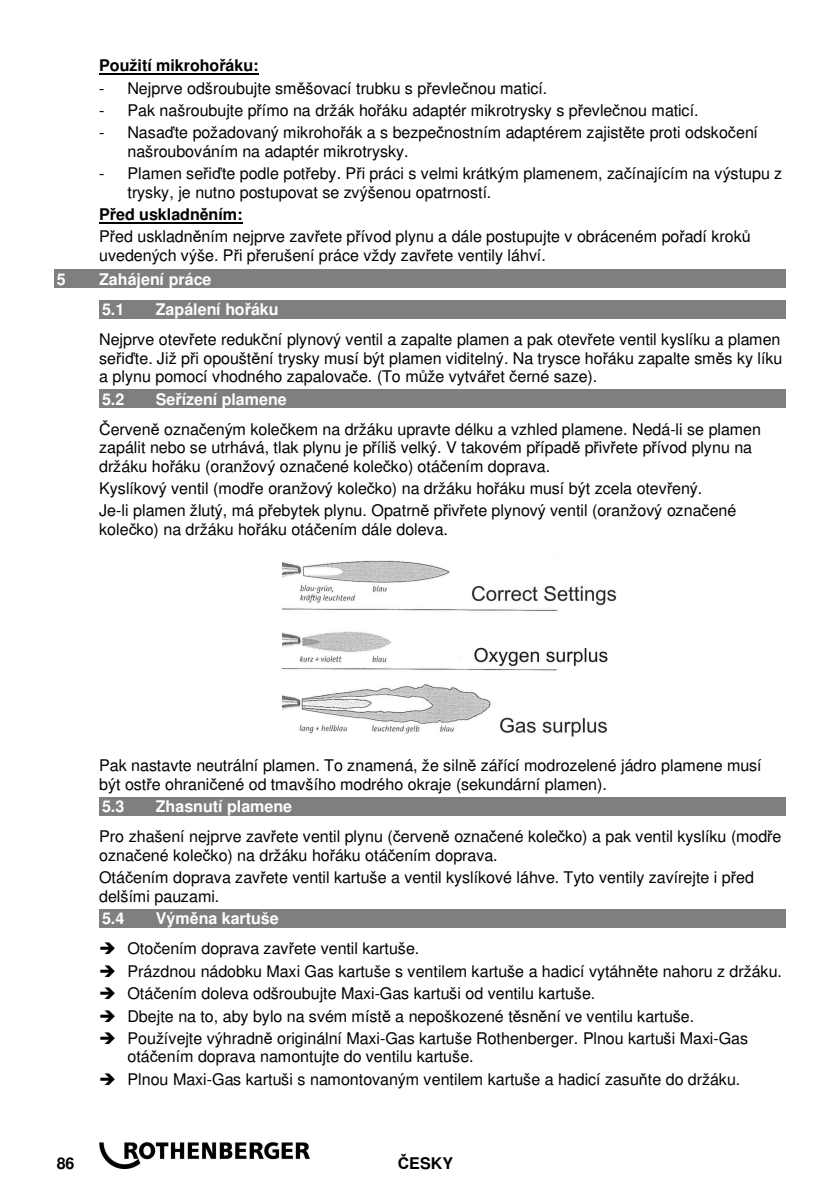
<style>
.page{position:relative;width:840px;height:1190px;background:#fff}
.page>*{position:absolute;margin:0;border:0;box-sizing:border-box;transform-origin:0 0}
.t1{font:16px/18.4px "Helvetica";letter-spacing:-.005em;color:#000}
.t2{font:700 16px/30.4px "Helvetica";letter-spacing:-.005em;color:#fff}
.t3{font:700 16px "Helvetica";color:#000}
.s1{font-family:"Arial"}
.s2{font-weight:700}
.s3{font-family:"Arial";font-weight:700}
.s4{font-weight:700;color:#fff}
.s5{font-family:"Arial";font-weight:700;color:#fff}
</style>
<div class="page">
<img style="left:99px;top:1142px;width:210px;height:26px">
<hr style="left:99px;top:73px;width:159px;height:2px;background:#000">
<hr style="left:99px;top:222px;width:143px;height:1px;background:#000">
<div style="left:54px;top:269px;width:731px;height:19px;background:#7f7f7f"></div>
<div style="left:99px;top:300px;width:686px;height:18px;background:#7f7f7f"></div>
<div style="left:99px;top:389px;width:686px;height:19px;background:#7f7f7f"></div>
<div style="left:99px;top:797px;width:686px;height:18px;background:#7f7f7f"></div>
<div style="left:99px;top:909px;width:686px;height:18px;background:#7f7f7f"></div>
<img style="left:283px;top:560px;width:334px;height:177px">
<p class="t3" style="left:99px;top:56px;width:161px">Použití mikroho<span class="s1">ř</span>áku:</p>
<p class="t1" style="left:99px;top:79px;width:450px">- Nejprve odšroubujte sm<span class="s1">ě</span>šovací trubku s p<span class="s1">ř</span>evle<span class="s1">č</span>nou maticí.</p>
<p class="t1" style="left:99px;top:101px;width:601px">- Pak našroubujte p<span class="s1">ř</span>ímo na držák ho<span class="s1">ř</span>áku adaptér mikrotrysky s p<span class="s1">ř</span>evle<span class="s1">č</span>nou maticí.</p>
<p class="t1" style="left:127px;top:124px;width:632px;text-indent:-28px">- Nasa<span class="s1">ď</span>te požadovaný mikroho<span class="s1">ř</span>ák a s bezpe<span class="s1">č</span>nostním adaptérem zajist<span class="s1">ě</span>te proti odsko<span class="s1">č</span>ení našroubováním na adaptér mikrotrysky.</p>
<p class="t1" style="left:127px;top:164px;width:656px;text-indent:-28px">- Plamen se<span class="s1">ř</span>i<span class="s1">ď</span>te podle pot<span class="s1">ř</span>eby. P<span class="s1">ř</span>i práci s velmi krátkým plamenem, za<span class="s1">č</span>ínajícím na výstupu z trysky, je nutno postupovat se zvýšenou opatrností.</p>
<p class="t1" style="left:99px;top:203px;width:653px;line-height:22.4px"><span class="s2">P</span><span class="s3">ř</span><span class="s2">ed uskladn</span><span class="s3">ě</span><span class="s2">ním:<br></span>P<span class="s1">ř</span>ed uskladn<span class="s1">ě</span>ním nejprve zav<span class="s1">ř</span>ete p<span class="s1">ř</span>ívod plynu a dále postupujte v obráceném po<span class="s1">ř</span>adí krok<span class="s1">ů</span></p>
<p class="t1" style="left:99px;top:246px;width:448px">uvedených výše. P<span class="s1">ř</span>i p<span class="s1">ř</span>erušení práce vždy zav<span class="s1">ř</span>ete ventily láhví.</p>
<p class="t2" style="left:57px;top:264px;width:10px">5</p>
<p class="t2" style="left:99px;top:264px;width:114px">Zahájení práce<br>5.1</p>
<p class="t1" style="left:99px;top:294px;width:683px;line-height:30.2px;text-indent:57px"><span class="s4">Zapálení ho</span><span class="s5">ř</span><span class="s4">áku<br></span>Nejprve otev<span class="s1">ř</span>ete reduk<span class="s1">č</span>ní plynový ventil a zapalte plamen a pak otev<span class="s1">ř</span>ete ventil kyslíku a plamen</p>
<p class="t1" style="left:99px;top:349px;width:685px">se<span class="s1">ř</span>i<span class="s1">ď</span>te. Již p<span class="s1">ř</span>i opoušt<span class="s1">ě</span>ní trysky musí být plamen viditelný. Na trysce ho<span class="s1">ř</span>áku zapalte sm<span class="s1">ě</span>s ky líku a plynu pomocí vhodného zapalova<span class="s1">č</span>e. (To m<span class="s1">ů</span>že vytvá<span class="s1">ř</span>et <span class="s1">č</span>erné saze).</p>
<p class="t2" style="left:102px;top:384px;width:24px">5.2</p>
<p class="t1" style="left:99px;top:384px;width:663px;line-height:30.2px;text-indent:57px"><span class="s4">Se</span><span class="s5">ř</span><span class="s4">ízení plamene<br></span><span class="s1">Č</span>erven<span class="s1">ě</span> ozna<span class="s1">č</span>eným kole<span class="s1">č</span>kem na držáku upravte délku a vzhled plamene. Nedá-li se plamen</p>
<p class="t1" style="left:99px;top:439px;width:655px">zapálit nebo se utrhává, tlak plynu je p<span class="s1">ř</span>íliš velký. V takovém p<span class="s1">ř</span>ípad<span class="s1">ě</span> p<span class="s1">ř</span>iv<span class="s1">ř</span>ete p<span class="s1">ř</span>ívod plynu na držáku ho<span class="s1">ř</span>áku (oranžový ozna<span class="s1">č</span>ené kole<span class="s1">č</span>ko) otá<span class="s1">č</span>ením doprava.</p>
<p class="t1" style="left:99px;top:477px;width:639px;line-height:22.4px">Kyslíkový ventil (mod<span class="s1">ř</span>e oranžový kole<span class="s1">č</span>ko) na držáku ho<span class="s1">ř</span>áku musí být zcela otev<span class="s1">ř</span>ený.<br>Je-li plamen žlutý, má p<span class="s1">ř</span>ebytek plynu. Opatrn<span class="s1">ě</span> p<span class="s1">ř</span>iv<span class="s1">ř</span>ete plynový ventil (oranžový ozna<span class="s1">č</span>ené</p>
<p class="t1" style="left:99px;top:520px;width:350px">kole<span class="s1">č</span>ko) na držáku ho<span class="s1">ř</span>áku otá<span class="s1">č</span>ením dále doleva.</p>
<p class="t1" style="left:99px;top:756px;width:664px">Pak nastavte neutrální plamen. To znamená, že siln<span class="s1">ě</span> zá<span class="s1">ř</span>ící modrozelené jádro plamene musí být ost<span class="s1">ř</span>e ohrani<span class="s1">č</span>ené od tmavšího modrého okraje (sekundární plamen).</p>
<p class="t2" style="left:102px;top:791px;width:24px">5.3</p>
<p class="t1" style="left:99px;top:791px;width:684px;line-height:30.2px;text-indent:57px"><span class="s4">Zhasnutí plamene<br></span>Pro zhašení nejprve zav<span class="s1">ř</span>ete ventil plynu (<span class="s1">č</span>erven<span class="s1">ě</span> ozna<span class="s1">č</span>ené kole<span class="s1">č</span>ko) a pak ventil kyslíku (mod<span class="s1">ř</span>e</p>
<p class="t1" style="left:99px;top:844px;width:656px;line-height:22.4px">ozna<span class="s1">č</span>ené kole<span class="s1">č</span>ko) na držáku ho<span class="s1">ř</span>áku otá<span class="s1">č</span>ením doprava.<br>Otá<span class="s1">č</span>ením doprava zav<span class="s1">ř</span>ete ventil kartuše a ventil kyslíkové láhve. Tyto ventily zavírejte i p<span class="s1">ř</span>ed</p>
<p class="t1" style="left:99px;top:887px;width:122px">delšími pauzami.</p>
<p class="t2" style="left:102px;top:903px;width:24px">5.4</p>
<p class="t2" style="left:156px;top:903px;width:124px">Vým<span class="s1">ě</span>na kartuše</p>
<p class="t1" style="left:99px;top:940px;width:322px">➔ Oto<span class="s1">č</span>ením doprava zav<span class="s1">ř</span>ete ventil kartuše.</p>
<p class="t1" style="left:99px;top:962px;width:684px">➔ Prázdnou nádobku Maxi Gas kartuše s ventilem kartuše a hadicí vytáhn<span class="s1">ě</span>te nahoru z držáku.</p>
<p class="t1" style="left:99px;top:985px;width:498px">➔ Otá<span class="s1">č</span>ením doleva odšroubujte Maxi-Gas kartuši od ventilu kartuše.</p>
<p class="t1" style="left:99px;top:1007px;width:597px">➔ Dbejte na to, aby bylo na svém míst<span class="s1">ě</span> a nepoškozené t<span class="s1">ě</span>sn<span class="s1">ě</span>ní ve ventilu kartuše.</p>
<p class="t1" style="left:127px;top:1029px;width:622px;text-indent:-28px">➔ Používejte výhradn<span class="s1">ě</span> originální Maxi-Gas kartuše Rothenberger. Plnou kartuši Maxi-Gas otá<span class="s1">č</span>ením doprava namontujte do ventilu kartuše.</p>
<p class="t1" style="left:99px;top:1070px;width:643px">➔ Plnou Maxi-Gas kartuši s namontovaným ventilem kartuše a hadicí zasu<span class="s1">ň</span>te do držáku.</p>
<p class="t3" style="left:57px;top:1155px;width:19px">86</p>
<p class="t3" style="left:398px;top:1155px;width:57px"><span class="s1">Č</span>ESKY</p>
</div>
